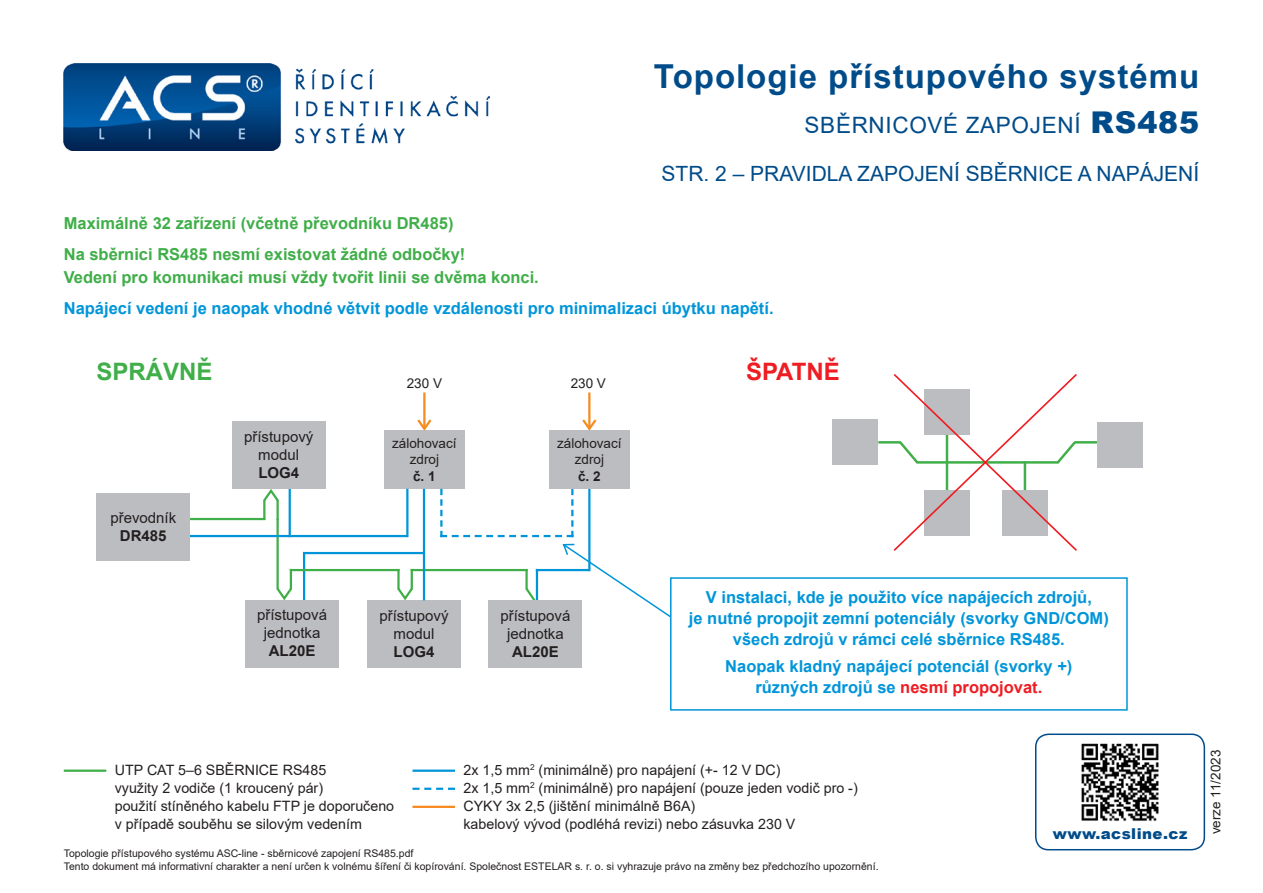
<style>
.page{position:relative;width:1263px;height:893px;background:#fff}
.page>*{position:absolute;margin:0;border:0;box-sizing:border-box;transform-origin:0 0}
.t1{font:700 33px "Arial";letter-spacing:.03em;color:#004b89}
.t2{font:700 24px "Arial";color:#40ae49}
.t3{font:700 24px "Arial";color:#ee1d23}
.t4{font:22.5px "Arial";letter-spacing:.03em;color:#004b89}
.t5{font:21px "Arial";color:#004b89}
.t6{font:700 16.5px "Arial";color:#0095d9}
.t7{font:700 16.5px "Arial";color:#40ae49}
.t8{font:700 16.5px "Arial";color:#ee1d23}
.t9{font:15px/18px "Arial";color:#231f20;text-align:center}
.t10{font:700 15px "Arial";color:#231f20}
.t11{font:900 15px "Arial";letter-spacing:.03em;color:#004b89}
.t12{font:14.25px "Arial";color:#231f20}
.t13{font:13.5px "Arial";color:#231f20}
.t14{font:700 13.5px "Arial";color:#231f20}
.t15{font:10.5px "Arial";color:#231f20}
.s1{font-weight:900;font-size:30px}
.s2{color:#0095d9}
</style>
<div class="page">
<hr style="left:536px;top:569px;width:2px;height:48px;background:#0095d9">
<hr style="left:525px;top:569px;width:3px;height:20px;background:#40ae49">
<svg style="left:525px;top:585px;width:11px;height:15px"></svg>
<img style="left:64px;top:64px;width:425px;height:86px">
<div style="left:1035px;top:733px;width:170px;height:117px;border:2px solid #004b89;border-radius:13px"></div>
<img style="left:1081px;top:743px;width:78px;height:78px">
<hr style="left:64px;top:770px;width:42px;height:2px;background:#40ae49">
<hr style="left:412px;top:770px;width:43px;height:2px;background:#0095d9">
<svg style="left:412px;top:788px;width:43px;height:2px"></svg>
<hr style="left:412px;top:806px;width:43px;height:2px;background:#f68b1f">
<div style="left:384px;top:431px;width:81px;height:58px;background:#bcbdc0"></div>
<hr style="left:423px;top:392px;width:2px;height:37px;background:#f68b1f">
<svg style="left:415px;top:417px;width:19px;height:14px"></svg>
<hr style="left:303px;top:552px;width:121px;height:2px;background:#0095d9">
<hr style="left:180px;top:518px;width:85px;height:2px;background:#40ae49">
<hr style="left:276px;top:519px;width:3px;height:70px;background:#40ae49">
<hr style="left:303px;top:552px;width:2px;height:48px;background:#0095d9">
<hr style="left:290px;top:569px;width:110px;height:2px;background:#40ae49">
<hr style="left:411px;top:569px;width:117px;height:2px;background:#40ae49">
<hr style="left:588px;top:489px;width:2px;height:82px;background:#0095d9">
<hr style="left:406px;top:489px;width:2px;height:48px;background:#0095d9">
<svg style="left:440px;top:489px;width:133px;height:48px"></svg>
<hr style="left:180px;top:535px;width:227px;height:2px;background:#0095d9">
<svg style="left:561px;top:543px;width:109px;height:75px"></svg>
<div style="left:670px;top:577px;width:458px;height:134px;border:2px solid #0095d9"></div>
<div style="left:549px;top:431px;width:81px;height:58px;background:#bcbdc0"></div>
<hr style="left:588px;top:392px;width:2px;height:37px;background:#f68b1f">
<svg style="left:580px;top:417px;width:19px;height:14px"></svg>
<div style="left:367px;top:600px;width:94px;height:68px;background:#bcbdc0"></div>
<hr style="left:878px;top:441px;width:23px;height:3px;background:#40ae49">
<div style="left:1097px;top:422px;width:46px;height:46px;background:#bcbdc0"></div>
<div style="left:832px;top:419px;width:46px;height:46px;background:#bcbdc0"></div>
<hr style="left:1075px;top:441px;width:22px;height:3px;background:#40ae49">
<svg style="left:892px;top:374px;width:187px;height:177px"></svg>
<hr style="left:411px;top:569px;width:2px;height:20px;background:#40ae49">
<hr style="left:397px;top:569px;width:3px;height:20px;background:#40ae49">
<svg style="left:397px;top:585px;width:16px;height:16px"></svg>
<hr style="left:423px;top:489px;width:2px;height:111px;background:#0095d9">
<hr style="left:276px;top:500px;width:3px;height:20px;background:#40ae49">
<hr style="left:263px;top:500px;width:2px;height:20px;background:#40ae49">
<svg style="left:263px;top:489px;width:16px;height:15px"></svg>
<hr style="left:289px;top:489px;width:2px;height:48px;background:#0095d9">
<hr style="left:290px;top:569px;width:2px;height:20px;background:#40ae49">
<svg style="left:276px;top:585px;width:16px;height:15px"></svg>
<div style="left:245px;top:600px;width:94px;height:67px;background:#bcbdc0"></div>
<div style="left:489px;top:600px;width:93px;height:68px;background:#bcbdc0"></div>
<div style="left:232px;top:422px;width:93px;height:67px;background:#bcbdc0"></div>
<div style="left:97px;top:494px;width:93px;height:67px;background:#bcbdc0"></div>
<hr style="left:536px;top:569px;width:53px;height:2px;background:#0095d9">
<p class="t1" style="left:654px;top:53px;width:547px">Topologie přístupového systému</p>
<p class="t4" style="left:805px;top:109px;width:396px">SBĚRNICOVÉ ZAPOJENÍ <span class="s1">RS485</span></p>
<p class="t5" style="left:661px;top:159px;width:539px">STR. 2 – PRAVIDLA ZAPOJENÍ SBĚRNICE A NAPÁJENÍ</p>
<p class="t7" style="left:64px;top:211px;width:391px">Maximálně 32 zařízení (včetně převodníku DR485)</p>
<p class="t7" style="left:64px;top:243px;width:403px">Na sběrnici RS485 nesmí existovat žádné odbočky!</p>
<p class="t7" style="left:64px;top:265px;width:477px">Vedení pro komunikaci musí vždy tvořit linii se dvěma konci.</p>
<p class="t6" style="left:64px;top:297px;width:711px">Napájecí vedení je naopak vhodné větvit podle vzdálenosti pro minimalizaci úbytku napětí.</p>
<p class="t2" style="left:97px;top:355px;width:118px">SPRÁVNĚ</p>
<p class="t3" style="left:746px;top:355px;width:95px">ŠPATNĚ</p>
<p class="t13" style="left:407px;top:374px;width:37px">230 V</p>
<p class="t13" style="left:571px;top:374px;width:37px">230 V</p>
<p class="t9" style="left:110px;top:509px;width:67px">převodník</p>
<p class="t10" style="left:120px;top:525px;width:48px">DR485</p>
<p class="t9" style="left:244px;top:428px;width:71px">přístupový modul</p>
<p class="t10" style="left:258px;top:462px;width:42px">LOG4</p>
<p class="t9" style="left:257px;top:606px;width:72px">přístupová</p>
<p class="t9" style="left:264px;top:624px;width:58px">jednotka</p>
<p class="t10" style="left:269px;top:640px;width:48px">AL20E</p>
<p class="t13" style="left:392px;top:434px;width:66px">zálohovací</p>
<p class="t13" style="left:410px;top:450px;width:31px">zdroj</p>
<p class="t14" style="left:413px;top:466px;width:24px">č. 1</p>
<p class="t13" style="left:557px;top:434px;width:66px">zálohovací</p>
<p class="t13" style="left:575px;top:450px;width:31px">zdroj</p>
<p class="t14" style="left:578px;top:466px;width:24px">č. 2</p>
<p class="t9" style="left:379px;top:607px;width:71px">přístupový modul</p>
<p class="t10" style="left:394px;top:641px;width:42px">LOG4</p>
<p class="t9" style="left:500px;top:607px;width:72px">přístupová</p>
<p class="t9" style="left:507px;top:625px;width:58px">jednotka</p>
<p class="t10" style="left:512px;top:641px;width:48px">AL20E</p>
<p class="t6" style="left:706px;top:586px;width:388px">V instalaci, kde je použito více napájecích zdrojů,</p>
<p class="t6" style="left:689px;top:607px;width:421px">je nutné propojit zemní potenciály (svorky GND/COM)</p>
<p class="t6" style="left:733px;top:628px;width:333px">všech zdrojů v rámci celé sběrnice RS485.</p>
<p class="t6" style="left:725px;top:655px;width:349px">Naopak kladný napájecí potenciál (svorky +)</p>
<p class="t8" style="left:755px;top:676px;width:288px"><span class="s2">různých zdrojů se</span> nesmí propojovat.</p>
<p class="t12" style="left:115px;top:760px;width:213px">UTP CAT 5–6 SBĚRNICE RS485</p>
<p class="t12" style="left:115px;top:778px;width:210px">využity 2 vodiče (1 kroucený pár)</p>
<p class="t12" style="left:115px;top:796px;width:281px">použití stíněného kabelu FTP je doporučeno</p>
<p class="t12" style="left:115px;top:814px;width:249px">v případě souběhu se silovým vedením</p>
<p class="t12" style="left:463px;top:760px;width:318px">2x 1,5 mm<sup>2</sup> (minimálně) pro napájení (+- 12 V DC)</p>
<p class="t12" style="left:463px;top:778px;width:396px">2x 1,5 mm<sup>2</sup> (minimálně) pro napájení (pouze jeden vodič pro -)</p>
<p class="t12" style="left:463px;top:796px;width:233px">CYKY 3x 2,5 (jištění minimálně B6A)</p>
<p class="t12" style="left:463px;top:814px;width:333px">kabelový vývod (podléhá revizi) nebo zásuvka 230 V</p>
<p class="t15" style="left:64px;top:846px;width:351px">Topologie přístupového systému ASC-line - sběrnicové zapojení RS485.pdf</p>
<p class="t15" style="left:64px;top:859px;width:816px">Tento dokument má informativní charakter a není určen k volnému šíření či kopírování. Společnost ESTELAR s. r. o. si vyhrazuje právo na změny bez předchozího upozornění.</p>
<p class="t11" style="left:1053px;top:823px;width:136px">www.acsline.cz</p>
<p class="t13" style="left:1206px;top:834px;width:86px;rotate:-90deg">verze 11/2023</p>
</div>
